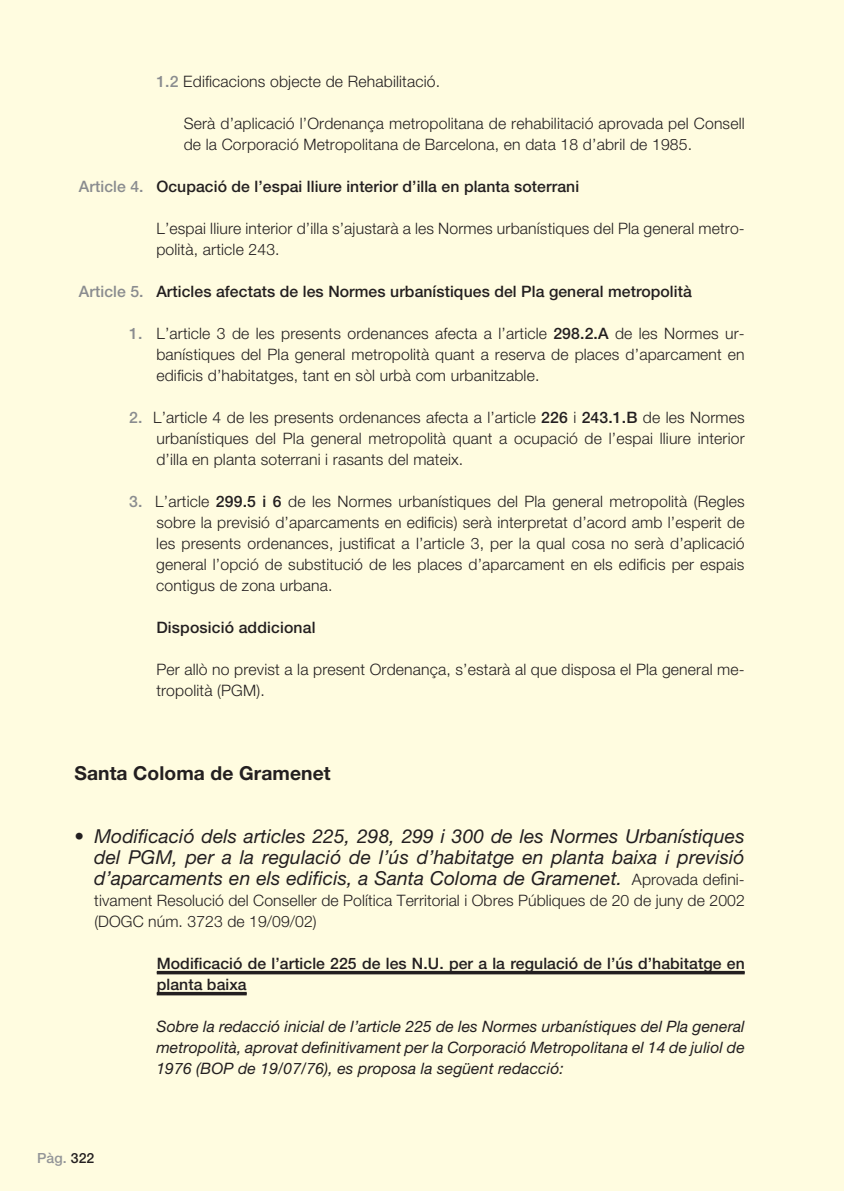
<style>
.page{position:relative;width:844px;height:1191px;background:#fff}
.page>*{position:absolute;margin:0;border:0;box-sizing:border-box;transform-origin:0 0}
.t1{font:italic 19.25px/21px "Helvetica Neue";letter-spacing:.005em;color:#231f20;text-align:justify}
.t2{font:700 19.25px "Helvetica Neue";letter-spacing:.005em;color:#231f20}
.t3{font:300 15.75px/21px "Helvetica Neue";letter-spacing:.01em;color:#231f20}
.t4{font:500 15.75px/21px "Helvetica Neue";letter-spacing:.005em;color:#231f20}
.t5{font:italic 15.75px/21px "Helvetica Neue";letter-spacing:.005em;color:#231f20;text-align:justify}
.t6{font:500 14px "Helvetica Neue";letter-spacing:.005em;color:#939598}
.s1{font-weight:500;color:#8a8c8f}
.s2{color:#8a8c8f}
.s3{font-weight:500}
.s4{font-weight:300;font-style:normal;font-size:15.75px}
.s5{color:#231f20}
</style>
<div class="page">
<div style="left:0;top:0;width:843px;height:1191px;background:#fffce0"></div>
<hr style="left:843px;top:0;width:1px;height:1191px;background:#fffce0">
<hr style="left:157px;top:971px;width:587px;height:3px;background:#231f20">
<hr style="left:157px;top:992px;width:90px;height:3px;background:#231f20">
<p class="t3" style="left:156px;top:70px;width:285px"><span class="s1">1.2</span> Edificacions objecte de Rehabilitació.</p>
<p class="t3" style="left:184px;top:112px;width:562px">Serà d’aplicació l’Ordenança metropolitana de rehabilitació aprovada pel Consell de la Corporació Metropolitana de Barcelona, en data 18 d’abril de 1985.</p>
<p class="t4" style="left:79px;top:176px;width:501px"><span class="s2">Article 4.</span> Ocupació de l’espai lliure interior d’illa en planta soterrani</p>
<p class="t3" style="left:156px;top:217px;width:589px">L’espai lliure interior d’illa s’ajustarà a les Normes urbanístiques del Pla general metro&shy;polità, article 243.</p>
<p class="t4" style="left:79px;top:281px;width:614px"><span class="s2">Article 5.</span> Articles afectats de les Normes urbanístiques del Pla general metropolità</p>
<p class="t3" style="left:156px;top:322px;width:589px;text-align:justify;text-indent:-27px"><span class="s1">1.</span> L’article 3 de les presents ordenances afecta a l’article <span class="s3">298.2.A</span> de les Normes ur&shy;banístiques del Pla general metropolità quant a reserva de places d’aparcament en edificis d’habitatges, tant en sòl urbà com urbanitzable.</p>
<p class="t3" style="left:156px;top:406px;width:589px;text-align:justify;text-indent:-27px"><span class="s1">2.</span> L’article 4 de les presents ordenances afecta a l’article <span class="s3">226</span> i <span class="s3">243.1.B</span> de les Normes urbanístiques del Pla general metropolità quant a ocupació de l’espai lliure interior d’illa en planta soterrani i rasants del mateix.</p>
<p class="t3" style="left:156px;top:490px;width:589px;text-align:justify;text-indent:-27px"><span class="s1">3.</span> L’article <span class="s3">299.5 i 6</span> de les Normes urbanístiques del Pla general metropolità (Regles sobre la previsió d’aparcaments en edificis) serà interpretat d’acord amb l’esperit de les presents ordenances, justificat a l’article 3, per la qual cosa no serà d’aplicació general l’opció de substitució de les places d’aparcament en els edificis per espais contigus de zona urbana.</p>
<p class="t4" style="left:156px;top:617px;width:160px">Disposició addicional</p>
<p class="t3" style="left:156px;top:658px;width:589px">Per allò no previst a la present Ordenança, s’estarà al que disposa el Pla general me&shy;tropolità (PGM).</p>
<p class="t2" style="left:74px;top:761px;width:257px">Santa Coloma de Gramenet</p>
<p class="t1" style="left:94px;top:825px;width:651px;text-indent:-20px">• Modificació dels articles 225, 298, 299 i 300 de les Normes Urbanístiques del PGM, per a la regulació de l’ús d’habitatge en planta baixa i previsió d’aparcaments en els edificis, a Santa Coloma de Gramenet. <span class="s4">Aprovada defini-</span></p>
<p class="t3" style="left:94px;top:889px;width:651px">tivament Resolució del Conseller de Política Territorial i Obres Públiques de 20 de juny de 2002 (DOGC núm. 3723 de 19/09/02)</p>
<p class="t4" style="left:157px;top:953px;width:589px">Modificació de l’article 225 de les N.U. per a la regulació de l’ús d’habitatge en planta baixa</p>
<p class="t5" style="left:156px;top:1015px;width:589px">Sobre la redacció inicial de l’article 225 de les Normes urbanístiques del Pla general metropolità, aprovat definitivament per la Corporació Metropolitana el 14 de juliol de 1976 (BOP de 19/07/76), es proposa la següent redacció:</p>
<p class="t6" style="left:37px;top:1149px;width:59px">Pàg. <span class="s5">322</span></p>
</div>
